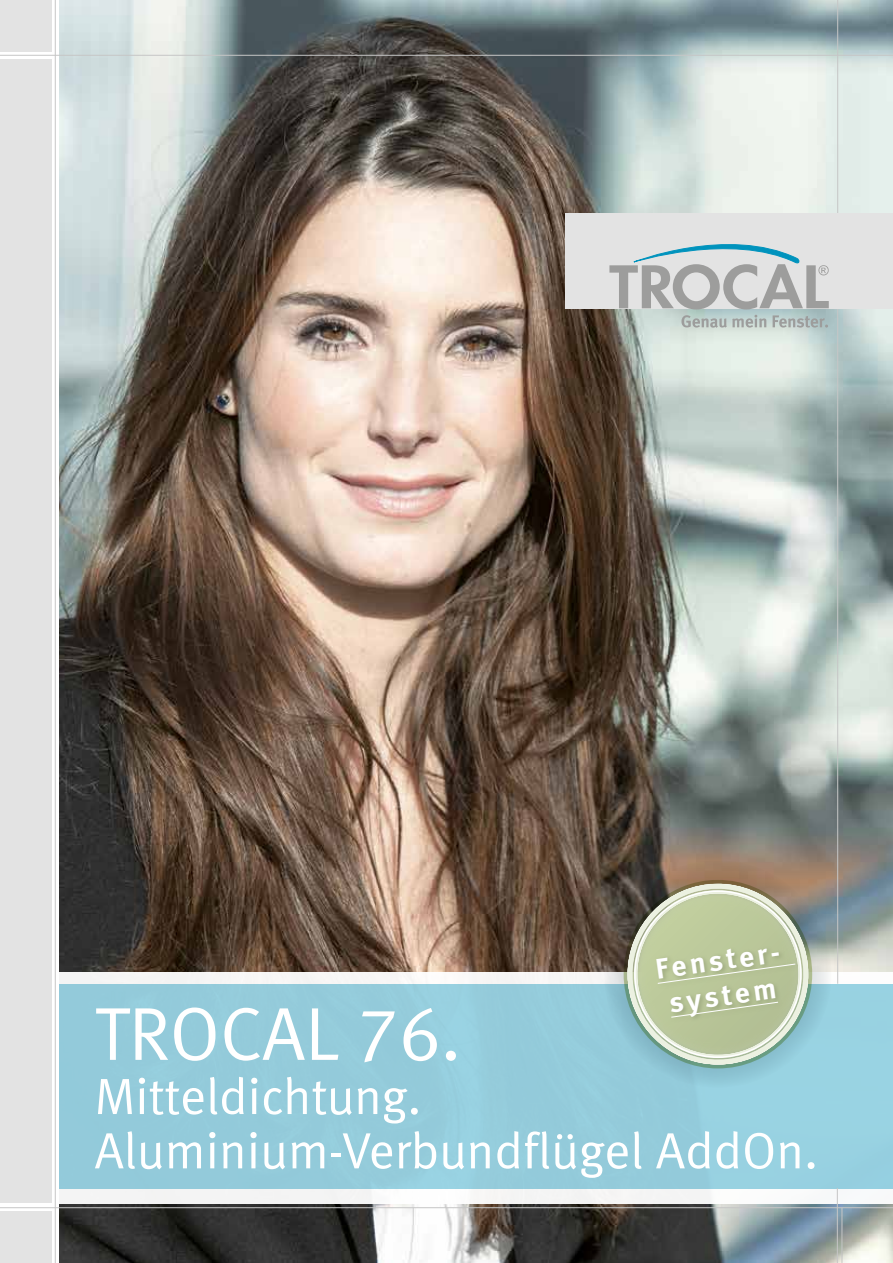
<style>
.page{position:relative;width:893px;height:1263px;background:#fff}
.page>*{position:absolute;margin:0;border:0;box-sizing:border-box;transform-origin:0 0}
.t1{font:75px "Meta Normal LF";color:#fff}
.t2{font:51px/54.3px "Meta Normal LF";color:#fff}
.t3{font:29.4px/35.4px "Meta Bold LF";color:#fff}
</style>
<div class="page">
<img style="left:60px;top:0;width:833px;height:1263px">
<hr style="left:842px;top:1208px;width:1px;height:55px;background:#c6c6c6">
<div style="left:0;top:60px;width:51px;height:1143px;background:#e3e3e3"></div>
<div style="left:0;top:1212px;width:51px;height:51px;background:#e3e3e3"></div>
<div style="left:0;top:0;width:51px;height:51px;background:#e3e3e3"></div>
<hr style="left:55px;top:0;width:1px;height:1263px;background:#c6c6c6">
<hr style="left:0;top:1207px;width:893px;height:1px;background:#c6c6c6">
<div style="left:60px;top:972px;width:833px;height:231px;background:#f6f5f4"></div>
<div style="left:60px;top:984px;width:833px;height:204px;background:#94cbda"></div>
<hr style="left:837px;top:0;width:1px;height:984px;background:#c6c6c6">
<hr style="left:837px;top:1188px;width:1px;height:75px;background:#c6c6c6">
<hr style="left:0;top:55px;width:893px;height:1px;background:#c6c6c6">
<div style="left:604px;top:860px;width:228px;height:228px;border:35px solid #83929b;border-radius:50%"></div>
<div style="left:566px;top:213px;width:327px;height:95px;background:#e3e3e3"></div>
<svg style="left:609px;top:244px;width:220px;height:65px"></svg>
<svg style="left:681px;top:315px;width:85px;height:13px"></svg>
<svg style="left:773px;top:315px;width:55px;height:13px"></svg>
<svg style="left:619px;top:876px;width:197px;height:197px;background:#abb99f"></svg>
<p class="t3" style="left:653px;top:951px;width:132px;rotate:-8deg">Fenster&shy;system</p>
<h1 class="t1" style="left:95px;top:990px;width:368px">TROCAL 76.</h1>
<p class="t2" style="left:95px;top:1068px;width:725px">Mitteldichtung.<br>Aluminium-Verbundflügel AddOn.</p>
</div>
